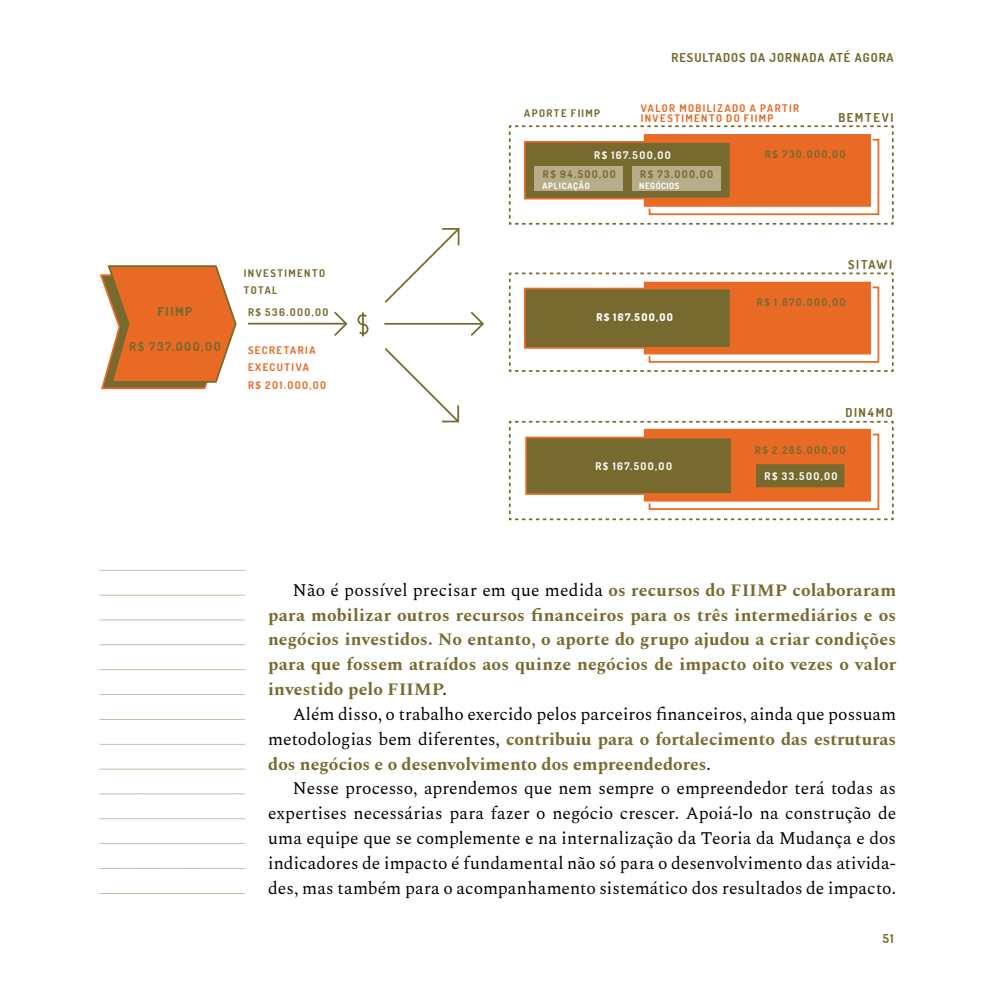
<style>
.page{position:relative;width:993px;height:993px;background:#fff}
.page>*{position:absolute;margin:0;border:0;box-sizing:border-box;transform-origin:0 0}
.t1{font:17.5px/24.8px "Spectral";color:#000;text-align:justify}
.t2{font:700 17.5px/24.8px "Spectral";letter-spacing:.01em;color:#776a2e;text-align:justify}
.t3{font:700 12.25px "Dosis";letter-spacing:.08em;color:#776a2e}
.t4{font:700 12.25px "Dosis";letter-spacing:.14em;color:#776a2e}
.t5{font:800 12.25px "Dosis";letter-spacing:.125em;color:#776a2e}
.t6{font:700 10.5px/17.5px "Dosis";letter-spacing:.135em;color:#776a2e}
.t7{font:700 10.5px/17.5px "Dosis";letter-spacing:.135em;color:#e86a25}
.t8{font:700 10.5px "Dosis";letter-spacing:.13em;color:#fff}
.t9{font:800 10.5px "Dosis";letter-spacing:.12em;color:#fff}
.t10{font:700 8.75px "Dosis";letter-spacing:.075em;color:#fff}
.s1{font-weight:400;color:#000}
.s2{font-weight:700;color:#776a2e}
</style>
<div class="page">
<img style="left:99px;top:570px;width:146px;height:324px">
<svg style="left:508px;top:125px;width:386px;height:100px"></svg>
<div style="left:648px;top:139px;width:231px;height:76px;border:2px solid #e86a25"></div>
<div style="left:642px;top:132px;width:230px;height:76px;background:#e86a25;border:2px solid #fff"></div>
<svg style="left:508px;top:420px;width:386px;height:101px"></svg>
<div style="left:648px;top:433px;width:231px;height:76px;border:2px solid #e86a25"></div>
<div style="left:642px;top:427px;width:230px;height:76px;background:#e86a25;border:2px solid #fff"></div>
<div style="left:754px;top:462px;width:91px;height:27px;background:#776a2e;border:2px solid #e86a25"></div>
<div style="left:525px;top:436px;width:207px;height:58px;background:#776a2e;border:2px solid #e86a25"></div>
<svg style="left:508px;top:272px;width:386px;height:100px"></svg>
<div style="left:648px;top:286px;width:231px;height:76px;border:2px solid #e86a25"></div>
<div style="left:642px;top:280px;width:230px;height:76px;background:#e86a25;border:2px solid #fff"></div>
<div style="left:524px;top:287px;width:207px;height:61px;background:#776a2e;border:2px solid #e86a25"></div>
<div style="left:524px;top:141px;width:207px;height:58px;background:#776a2e;border:2px solid #e86a25"></div>
<div style="left:534px;top:166px;width:88px;height:24px;background:#b7ad8a"></div>
<div style="left:632px;top:166px;width:88px;height:24px;background:#b7ad8a"></div>
<svg style="left:99px;top:265px;width:138px;height:125px"></svg>
<svg style="left:357px;top:312px;width:12px;height:25px"></svg>
<svg style="left:384px;top:228px;width:76px;height:75px"></svg>
<svg style="left:384px;top:348px;width:76px;height:75px"></svg>
<hr style="left:384px;top:323px;width:98px;height:1px;background:#776a2e">
<svg style="left:468px;top:311px;width:16px;height:25px"></svg>
<hr style="left:248px;top:323px;width:98px;height:1px;background:#776a2e">
<svg style="left:332px;top:311px;width:16px;height:25px"></svg>
<p class="t5" style="left:157px;top:303px;width:36px">FIIMP</p>
<p class="t3" style="left:129px;top:338px;width:93px">R$ 737.OOO,OO</p>
<p class="t6" style="left:244px;top:263px;width:83px">INVESTIMENTO<br>TOTAL</p>
<p class="t6" style="left:248px;top:303px;width:82px">R$ 536.OOO,OO</p>
<p class="t7" style="left:248px;top:340px;width:80px">SECRETARIA<br>EXECUTIVA<br>R$ 2O1.OOO,OO</p>
<p class="t3" style="left:671px;top:50px;width:223px">RESULTADOS DA JORNADA ATÉ AGORA</p>
<p class="t7" style="left:640px;top:102px;width:160px;line-height:10.5px">VALOR MOBILIZADO A PARTIR<br>INVESTIMENTO DO FIIMP</p>
<p class="t6" style="left:524px;top:104px;width:77px">APORTE FIIMP</p>
<p class="t4" style="left:838px;top:109px;width:57px">BEMTEVI</p>
<p class="t6" style="left:764px;top:145px;width:82px">R$ 73O.OOO,OO</p>
<p class="t8" style="left:594px;top:148px;width:78px">R$ 167.5OO,OO</p>
<p class="t6" style="left:542px;top:165px;width:74px">R$ 94.5OO,OO</p>
<p class="t6" style="left:640px;top:165px;width:74px">R$ 73.OOO,OO</p>
<p class="t10" style="left:542px;top:180px;width:49px">APLICAÇÃO</p>
<p class="t10" style="left:639px;top:180px;width:42px">NEGÓCIOS</p>
<p class="t3" style="left:848px;top:256px;width:45px">SITAWI</p>
<p class="t9" style="left:596px;top:310px;width:78px">R$ 167.5OO,OO</p>
<p class="t8" style="left:595px;top:459px;width:78px">R$ 167.5OO,OO</p>
<p class="t6" style="left:756px;top:293px;width:90px">R$ 1.87O.OOO,OO</p>
<p class="t3" style="left:845px;top:404px;width:49px">DIN4MO</p>
<p class="t6" style="left:754px;top:441px;width:92px">R$ 2.285.OOO,OO</p>
<p class="t8" style="left:764px;top:469px;width:74px">R$ 33.5OO,OO</p>
<p class="t2" style="left:268px;top:576px;width:629px;text-indent:25px"><span class="s1">Não é possível precisar em que medida</span> os recursos do FIIMP colaboraram para mobilizar outros recursos financeiros para os três intermediários e os negócios investidos. No entanto, o aporte do grupo ajudou a criar condições para que fossem atraídos aos quinze negócios de impacto oito vezes o valor investido pelo FIIMP<span class="s1">.</span></p>
<p class="t1" style="left:268px;top:700px;width:629px;text-indent:25px">Além disso, o trabalho exercido pelos parceiros financeiros, ainda que possuam metodologias bem diferentes, <span class="s2">contribuiu para o fortalecimento das estruturas dos negócios e o desenvolvimento dos empreendedores</span>.</p>
<p class="t1" style="left:268px;top:774px;width:629px;text-indent:25px">Nesse processo, aprendemos que nem sempre o empreendedor terá todas as expertises necessárias para fazer o negócio crescer. Apoiá-lo na construção de uma equipe que se complemente e na internalização da Teoria da Mudança e dos indicadores de impacto é fundamental não só para o desenvolvimento das ativida&shy;des, mas também para o acompanhamento sistemático dos resultados de impacto.</p>
<p class="t3" style="left:882px;top:930px;width:12px">51</p>
</div>
